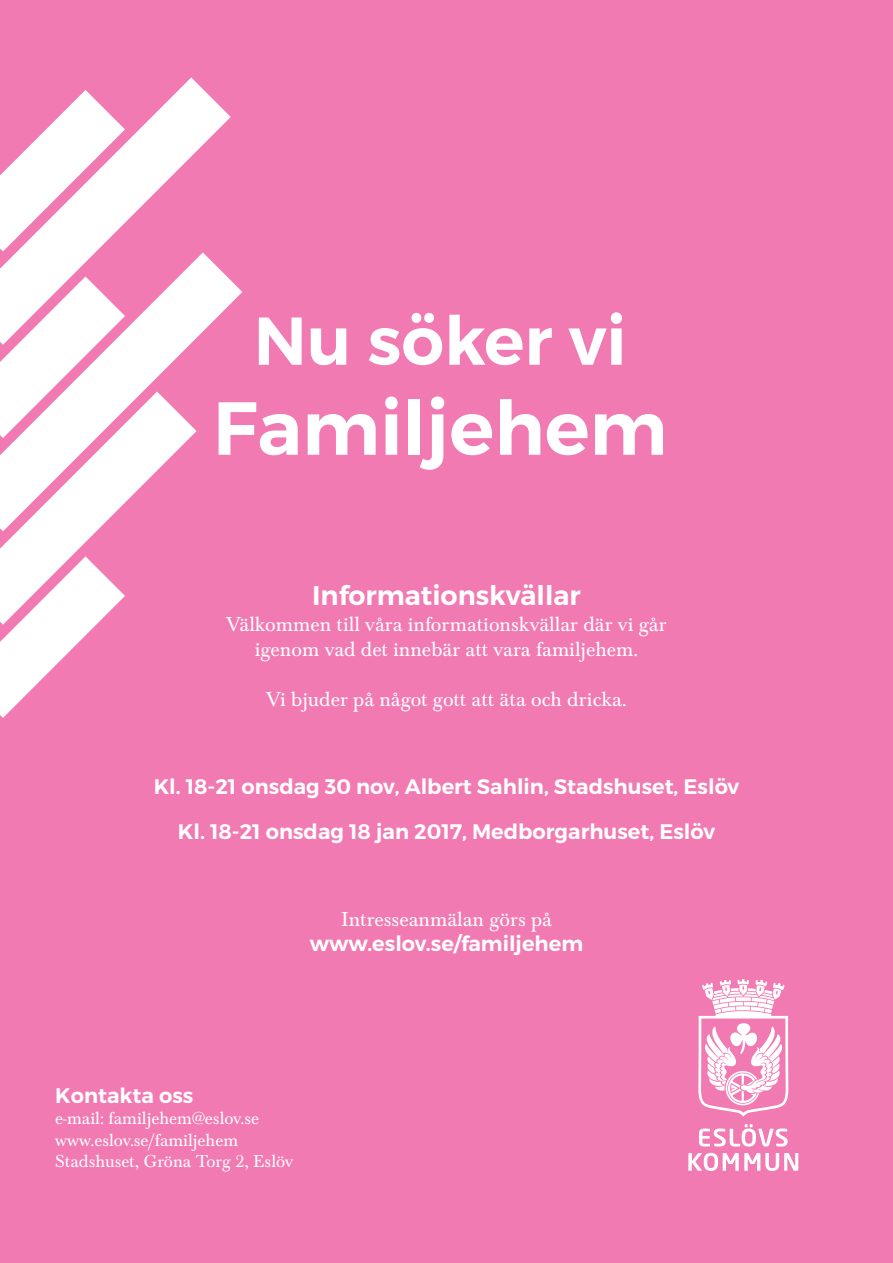
<style>
.page{position:relative;width:893px;height:1263px;background:#f27ab3}
.page>*{position:absolute;margin:0;border:0;box-sizing:border-box;transform-origin:0 0}
.t1{font:600 75px "Montserrat";color:#fff}
.t2{font:600 67.5px "Montserrat";color:#fff}
.t3{font:600 27px "Montserrat";color:#fff}
.t4{font:600 21px/45px "Montserrat";color:#fff;text-align:center}
.t5{font:21px/25.2px "Baskerville Std";color:#fff;text-align:center}
.t6{font:18px/21.6px "Baskerville Std";color:#fff}
.s1{font-family:"Baskerville Std";font-weight:400}
</style>
<div class="page">
<svg style="left:688px;top:1124px;width:110px;height:47px"></svg>
<svg style="left:698px;top:979px;width:90px;height:138px"></svg>
<svg style="left:0;top:77px;width:242px;height:641px"></svg>
<p class="t2" style="left:254px;top:299px;width:374px">Nu söker vi</p>
<p class="t1" style="left:213px;top:382px;width:456px">Familjehem</p>
<p class="t3" style="left:312px;top:579px;width:270px">Informationskvällar</p>
<p class="t5" style="left:226px;top:611px;width:442px">Välkommen till våra informationskvällar där vi går igenom vad det innebär att vara familjehem.</p>
<p class="t5" style="left:266px;top:687px;width:362px">Vi bjuder på något gott att äta och dricka.</p>
<p class="t4" style="left:154px;top:765px;width:587px">Kl. 18-21 onsdag 30 nov, Albert Sahlin, Stadshuset, Eslöv<br>Kl. 18-21 onsdag 18 jan 2017, Medborgarhuset, Eslöv</p>
<p class="t4" style="left:310px;top:906px;width:275px;line-height:25.2px"><span class="s1">Intresseanmälan görs på </span>www.eslov.se/familjehem</p>
<p class="t4" style="left:55px;top:1073px;width:140px">Kontakta oss</p>
<p class="t6" style="left:55px;top:1108px;width:205px">e-mail: familjehem@eslov.se</p>
<p class="t6" style="left:55px;top:1129px;width:240px">www.eslov.se/familjehem<br>Stadshuset, Gröna Torg 2, Eslöv</p>
</div>
